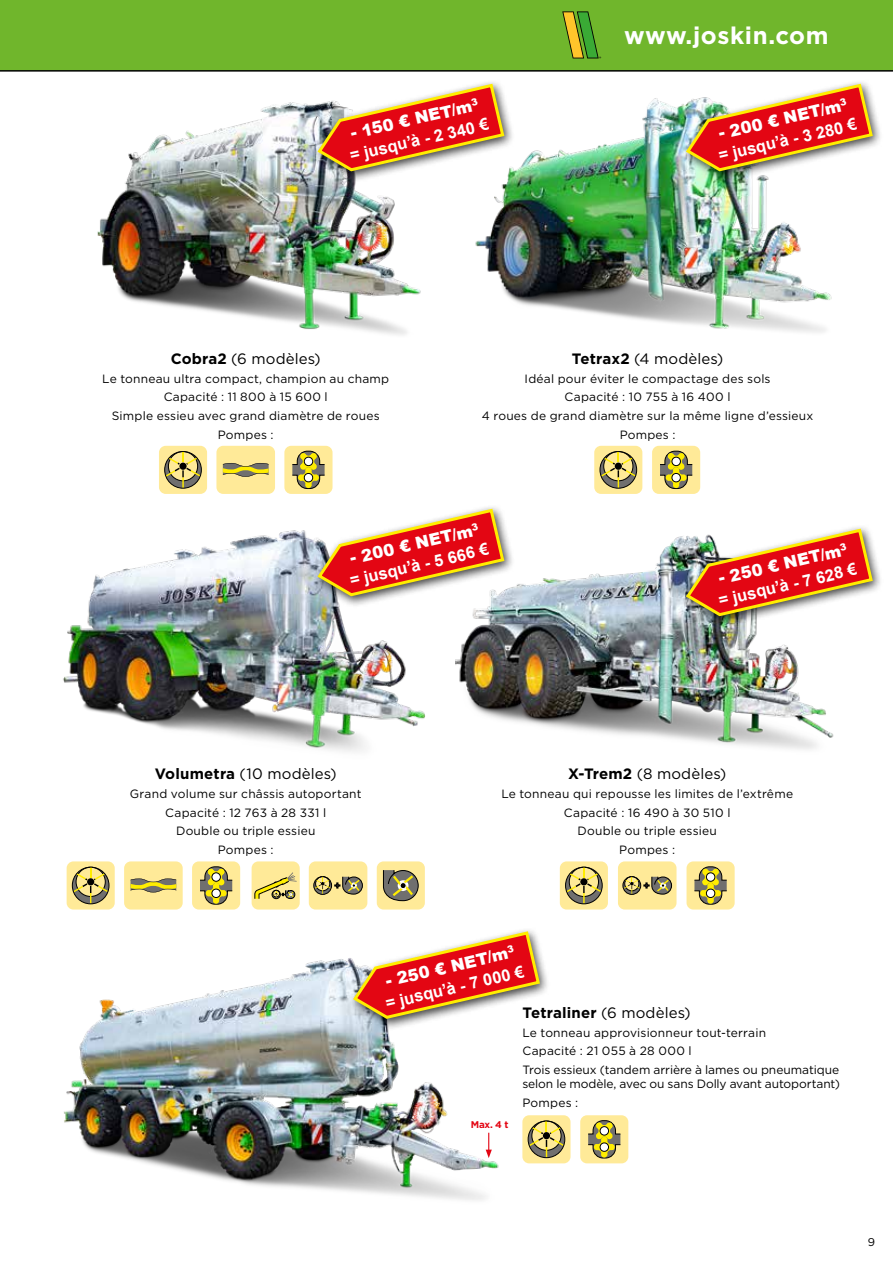
<style>
.page{position:relative;width:893px;height:1263px;background:#fff}
.page>*{position:absolute;margin:0;border:0;box-sizing:border-box;transform-origin:0 0}
.t1{font:700 24px "Gotham";letter-spacing:.025em;color:#fff}
.t2{font:700 16.5px/21.3px "Arial";color:#fff}
.t3{font:15px "Gotham";letter-spacing:.01em;color:#000}
.t4{font:700 15px "Gotham";letter-spacing:.01em;color:#000}
.t5{font:12px/18.6px "Gotham";letter-spacing:.015em;color:#000;text-align:center}
.t6{font:12px/18.6px "Gotham";letter-spacing:-.005em;color:#000}
.t7{font:11.25px "Gotham";color:#000}
.t8{font:700 9.75px "Gotham";color:#e30613}
.s1{font-weight:900;font-size:17.85px}
.s2{font-weight:900}
.s3{font-weight:700}
.s4{font-weight:400}
</style>
<div class="page">
<div style="left:159px;top:446px;width:48px;height:48px;background:#ffea98;border-radius:7px"></div>
<div style="left:67px;top:861px;width:48px;height:48px;background:#ffea98;border-radius:7px"></div>
<div style="left:560px;top:861px;width:48px;height:48px;background:#ffea98;border-radius:7px"></div>
<div style="left:284px;top:446px;width:49px;height:48px;background:#ffea98;border-radius:7px"></div>
<div style="left:192px;top:861px;width:48px;height:48px;background:#ffea98;border-radius:7px"></div>
<div style="left:686px;top:861px;width:49px;height:48px;background:#ffea98;border-radius:7px"></div>
<div style="left:652px;top:446px;width:48px;height:48px;background:#ffea98;border-radius:7px"></div>
<div style="left:580px;top:1115px;width:48px;height:48px;background:#ffea98;border-radius:7px"></div>
<div style="left:594px;top:446px;width:48px;height:48px;background:#ffea98;border-radius:7px"></div>
<div style="left:522px;top:1115px;width:48px;height:48px;background:#ffea98;border-radius:7px"></div>
<div style="left:252px;top:861px;width:48px;height:48px;background:#ffea98;border-radius:7px"></div>
<div style="left:377px;top:861px;width:48px;height:48px;background:#ffea98;border-radius:7px"></div>
<div style="left:216px;top:446px;width:59px;height:48px;background:#ffea98;border-radius:7px"></div>
<div style="left:124px;top:861px;width:59px;height:48px;background:#ffea98;border-radius:7px"></div>
<div style="left:309px;top:861px;width:58px;height:48px;background:#ffea98;border-radius:7px"></div>
<div style="left:618px;top:861px;width:58px;height:48px;background:#ffea98;border-radius:7px"></div>
<img style="left:97px;top:102px;width:324px;height:233px">
<img style="left:475px;top:98px;width:357px;height:235px">
<img style="left:63px;top:530px;width:362px;height:222px">
<img style="left:455px;top:536px;width:379px;height:214px">
<img style="left:64px;top:959px;width:435px;height:241px">
<svg style="left:165px;top:451px;width:36px;height:37px"></svg>
<div style="left:164px;top:451px;width:38px;height:37px;border:1px solid #000;border-radius:50%"></div>
<svg style="left:72px;top:867px;width:37px;height:37px"></svg>
<div style="left:72px;top:867px;width:37px;height:37px;border:1px solid #000;border-radius:50%"></div>
<svg style="left:565px;top:867px;width:37px;height:37px"></svg>
<div style="left:565px;top:867px;width:37px;height:37px;border:1px solid #000;border-radius:50%"></div>
<svg style="left:600px;top:451px;width:37px;height:37px"></svg>
<div style="left:600px;top:451px;width:37px;height:37px;border:1px solid #000;border-radius:50%"></div>
<svg style="left:528px;top:1121px;width:37px;height:37px"></svg>
<div style="left:528px;top:1121px;width:37px;height:37px;border:1px solid #000;border-radius:50%"></div>
<svg style="left:223px;top:463px;width:46px;height:14px"></svg>
<svg style="left:131px;top:879px;width:45px;height:13px"></svg>
<svg style="left:292px;top:451px;width:33px;height:38px"></svg>
<svg style="left:200px;top:866px;width:33px;height:39px"></svg>
<svg style="left:694px;top:866px;width:33px;height:39px"></svg>
<svg style="left:660px;top:451px;width:33px;height:38px"></svg>
<svg style="left:588px;top:1120px;width:33px;height:38px"></svg>
<svg style="left:383px;top:870px;width:36px;height:31px"></svg>
<div style="left:400px;top:882px;width:6px;height:7px;background:#000;border-radius:50%"></div>
<div style="left:400px;top:882px;width:6px;height:7px;border:1px solid #fff;border-radius:50%"></div>
<svg style="left:314px;top:876px;width:49px;height:18px"></svg>
<div style="left:314px;top:876px;width:18px;height:18px;border:1px solid #000;border-radius:50%"></div>
<svg style="left:623px;top:876px;width:49px;height:18px"></svg>
<div style="left:623px;top:876px;width:18px;height:18px;border:1px solid #000;border-radius:50%"></div>
<svg style="left:254px;top:872px;width:43px;height:27px"></svg>
<div style="left:272px;top:890px;width:8px;height:9px;border:1px solid #000;border-radius:50%"></div>
<svg style="left:486px;top:1133px;width:6px;height:25px"></svg>
<div style="left:312px;top:79px;width:203px;height:104px;background:#000;opacity:.75"></div>
<svg style="left:315px;top:82px;width:191px;height:91px"></svg>
<div style="left:680px;top:79px;width:203px;height:104px;background:#000;opacity:.75"></div>
<svg style="left:684px;top:82px;width:191px;height:91px"></svg>
<div style="left:312px;top:504px;width:203px;height:104px;background:#000;opacity:.75"></div>
<svg style="left:315px;top:507px;width:191px;height:91px"></svg>
<div style="left:680px;top:524px;width:203px;height:104px;background:#000;opacity:.75"></div>
<svg style="left:684px;top:527px;width:191px;height:91px"></svg>
<div style="left:347px;top:927px;width:203px;height:104px;background:#000;opacity:.75"></div>
<svg style="left:351px;top:929px;width:191px;height:91px"></svg>
<div style="left:0;top:0;width:893px;height:72px;background:#70b62c"></div>
<svg style="left:562px;top:11px;width:39px;height:47px;background:#78a228"></svg>
<h1 class="t1" style="left:624px;top:21px;width:206px">www.joskin.com</h1>
<h2 class="t2" style="left:343px;top:125px;width:143px;text-align:center;rotate:-13deg"><span class="s1">-</span> <span class="s2">150 € NET/m</span><sup>3 </sup>= jusqu’à - 2 340 €</h2>
<h2 class="t2" style="left:712px;top:125px;width:143px;rotate:-13deg"><span class="s1">-</span> <span class="s2">200 € NET/m</span><sup>3 </sup>= jusqu’à - 3 280 €</h2>
<p class="t3" style="left:171px;top:350px;width:151px"><span class="s3">Cobra2</span> (6 modèles)</p>
<p class="t5" style="left:102px;top:369px;width:289px">Le tonneau ultra compact, champion au champ<br>Capacité : 11 800 à 15 600 l<br>Simple essieu avec grand diamètre de roues<br>Pompes :</p>
<p class="t3" style="left:572px;top:350px;width:153px"><span class="s3">Tetrax2</span> (4 modèles)</p>
<p class="t5" style="left:482px;top:369px;width:333px">Idéal pour éviter le compactage des sols<br>Capacité : 10 755 à 16 400 l<br>4 roues de grand diamètre sur la même ligne d’essieux<br>Pompes :</p>
<h2 class="t2" style="left:343px;top:549px;width:143px;rotate:-13deg"><span class="s1">-</span> <span class="s2">200 € NET/m</span><sup>3 </sup>= jusqu’à - 5 666 €</h2>
<h2 class="t2" style="left:712px;top:569px;width:143px;rotate:-13deg"><span class="s1">-</span> <span class="s2">250 € NET/m</span><sup>3 </sup>= jusqu’à - 7 628 €</h2>
<p class="t3" style="left:155px;top:766px;width:184px"><span class="s3">Volumetra</span> (10 modèles)</p>
<p class="t5" style="left:130px;top:784px;width:233px">Grand volume sur châssis autoportant<br>Capacité : 12 763 à 28 331 l<br>Double ou triple essieu<br>Pompes :</p>
<p class="t3" style="left:568px;top:766px;width:160px"><span class="s3">X-Trem2</span> (8 modèles)</p>
<p class="t5" style="left:501px;top:784px;width:293px">Le tonneau qui repousse les limites de l’extrême<br>Capacité : 16 490 à 30 510 l<br>Double ou triple essieu<br>Pompes :</p>
<h2 class="t2" style="left:379px;top:972px;width:143px;text-align:center;rotate:-13deg"><span class="s1">-</span> <span class="s2">250 € NET/m</span><sup>3 </sup>= jusqu’à - 7 000 €</h2>
<p class="t4" style="left:522px;top:1004px;width:170px">Tetraliner <span class="s4">(6 modèles)</span></p>
<p class="t5" style="left:522px;top:1023px;width:318px;text-align:left">Le tonneau approvisionneur tout-terrain<br>Capacité : 21 055 à 28 000 l<br>Trois essieux (tandem arrière à lames ou pneumatique</p>
<p class="t6" style="left:522px;top:1075px;width:319px">selon le modèle, avec ou sans Dolly avant autoportant)<br>Pompes :</p>
<p class="t8" style="left:471px;top:1119px;width:39px">Max. 4 t</p>
<p class="t7" style="left:868px;top:1235px;width:9px">9</p>
</div>
